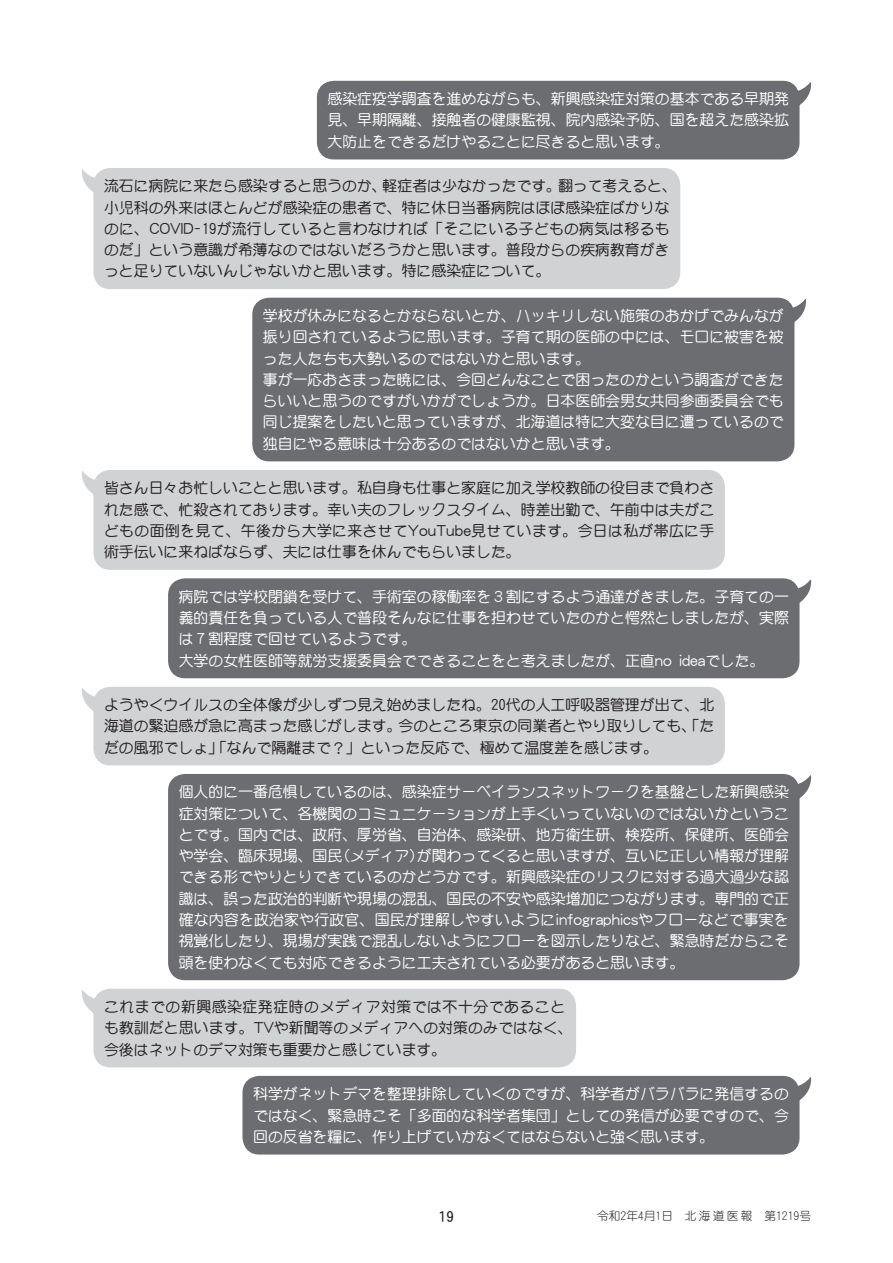
<style>
.page{position:relative;width:893px;height:1263px;background:#fff}
.page>*{position:absolute;margin:0;border:0;box-sizing:border-box;transform-origin:0 0}
.セリフ右{font:14.85px/21.3px "DF Maru Gothic Md WIN RKSJ H";color:#fff;text-align:justify}
.セリフ左{font:14.85px/21.3px "DF Maru Gothic Md WIN RKSJ H";color:#231f20}
.本文G{font:14.85px "DFHS Gothic W5 WIN RKSJ H";color:#231f20}
.マスター_柱{font:11.7px "DF Maru Gothic Lt WIN RKSJ H";color:#231f20}
.s1{font-family:"DF Maru Gothic Md WINP RKSJ H"}
</style>
<div class="page">
<svg style="left:789px;top:82px;width:23px;height:33px"></svg>
<div style="left:317px;top:81px;width:482px;height:78px;background:#6c6d70;border-radius:17px"></div>
<svg style="left:82px;top:169px;width:18px;height:23px"></svg>
<div style="left:93px;top:168px;width:587px;height:121px;background:#d1d2d4;border-radius:17px"></div>
<svg style="left:781px;top:298px;width:25px;height:34px"></svg>
<div style="left:252px;top:298px;width:542px;height:163px;background:#6c6d70;border-radius:17px"></div>
<svg style="left:82px;top:471px;width:18px;height:23px"></svg>
<div style="left:93px;top:470px;width:632px;height:100px;background:#d1d2d4;border-radius:17px"></div>
<svg style="left:789px;top:579px;width:23px;height:33px"></svg>
<div style="left:168px;top:578px;width:631px;height:100px;background:#6c6d70;border-radius:17px"></div>
<svg style="left:82px;top:687px;width:24px;height:24px"></svg>
<div style="left:93px;top:687px;width:632px;height:78px;background:#d1d2d4;border-radius:17px"></div>
<svg style="left:789px;top:775px;width:23px;height:33px"></svg>
<div style="left:168px;top:774px;width:631px;height:206px;background:#6c6d70;border-radius:17px"></div>
<svg style="left:82px;top:989px;width:24px;height:24px"></svg>
<div style="left:93px;top:989px;width:483px;height:78px;background:#d1d2d4;border-radius:17px"></div>
<svg style="left:789px;top:1077px;width:23px;height:33px"></svg>
<div style="left:242px;top:1076px;width:557px;height:78px;background:#6c6d70;border-radius:17px"></div>
<p class="セリフ右" style="left:328px;top:88px;width:463px">感染症疫学調査を進めながらも、新興感染症対策の基本である早期発見、早期隔離、接触者の健康監視、院内感染予防、国を超えた感染拡大防止をできるだけやることに尽きると思います。</p>
<p class="セリフ左" style="left:104px;top:175px;width:574px">流石に病院に来たら感染すると思うのか、軽症者は少なかったです。翻って考えると、小児科の外来はほとんどが感染症の患者で、特に休日当番病院はほぼ感染症ばかりなのに、<span class="s1">COVID</span>-19が流行していると言わなければ「そこにいる子どもの病気は移るものだ」という意識が希薄なのではないだろうかと思います。普段からの疾病教育がきっと足りていないんじゃないかと思います。特に感染症について。</p>
<p class="セリフ右" style="left:263px;top:305px;width:522px">学校が休みになるとかならないとか、ハッキリしない施策のおかげでみんなが振り回されているように思います。子育て期の医師の中には、モロに被害を被った人たちも大勢いるのではないかと思います。</p>
<p class="セリフ右" style="left:263px;top:369px;width:522px">事が一応おさまった暁には、今回どんなことで困ったのかという調査ができたらいいと思うのですがいかがでしょうか。日本医師会男女共同参画委員会でも同じ提案をしたいと思っていますが、北海道は特に大変な目に遭っているので独自にやる意味は十分あるのではないかと思います。</p>
<p class="セリフ左" style="left:104px;top:477px;width:612px;text-align:justify">皆さん日々お忙しいことと思います。私自身も仕事と家庭に加え学校教師の役目まで負わされた感で、忙殺されております。幸い夫のフレックスタイム、時差出勤で、午前中は夫がこどもの面倒を見て、午後から大学に来させて<span class="s1">YouTube</span>見せています。今日は私が帯広に手術手伝いに来ねばならず、夫には仕事を休んでもらいました。</p>
<p class="セリフ右" style="left:179px;top:586px;width:612px">病院では学校閉鎖を受けて、手術室の稼働率を３割にするよう通達がきました。子育ての一義的責任を負っている人で普段そんなに仕事を担わせていたのかと愕然としましたが、実際は７割程度で回せているようです。</p>
<p class="セリフ右" style="left:179px;top:649px;width:587px">大学の女性医師等就労支援委員会でできることをと考えましたが、正直<span class="s1">no idea</span>でした。</p>
<p class="セリフ左" style="left:104px;top:694px;width:612px;text-align:justify">ようやくウイルスの全体像が少しずつ見え始めましたね。20代の人工呼吸器管理が出て、北海道の緊迫感が急に高まった感じがします。今のところ東京の同業者とやり取りしても、「ただの風邪でしょ」「なんで隔離まで？」といった反応で、極めて温度差を感じます。</p>
<p class="セリフ右" style="left:179px;top:781px;width:612px">個人的に一番危惧しているのは、感染症サーベイランスネットワークを基盤とした新興感染症対策について、各機関のコミュニケーションが上手くいっていないのではないかということです。国内では、政府、厚労省、自治体、感染研、地方衛生研、検疫所、保健所、医師会や学会、臨床現場、国民(メディア)が関わってくると思いますが、互いに正しい情報が理解できる形でやりとりできているのかどうかです。新興感染症のリスクに対する過大過少な認識は、誤った政治的判断や現場の混乱、国民の不安や感染増加につながります。専門的で正確な内容を政治家や行政官、国民が理解しやすいように<span class="s1">infographics</span>やフローなどで事実を視覚化したり、現場が実践で混乱しないようにフローを図示したりなど、緊急時だからこそ頭を使わなくても対応できるように工夫されている必要があると思います。</p>
<p class="セリフ左" style="left:104px;top:996px;width:470px">これまでの新興感染症発症時のメディア対策では不十分であることも教訓だと思います。<span class="s1">TV</span>や新聞等のメディアへの対策のみではなく、今後はネットのデマ対策も重要かと感じています。</p>
<p class="セリフ右" style="left:253px;top:1083px;width:537px">科学がネットデマを整理排除していくのですが、科学者がバラバラに発信するのではなく、緊急時こそ「多面的な科学者集団」としての発信が必要ですので、今回の反省を糧に、作り上げていかなくてはならないと強く思います。</p>
<p class="本文G" style="left:439px;top:1209px;width:16px">19</p>
<p class="マスター_柱" style="left:597px;top:1210px;width:215px">令和2年4月1日　北海道医報　第1219号</p>
</div>
